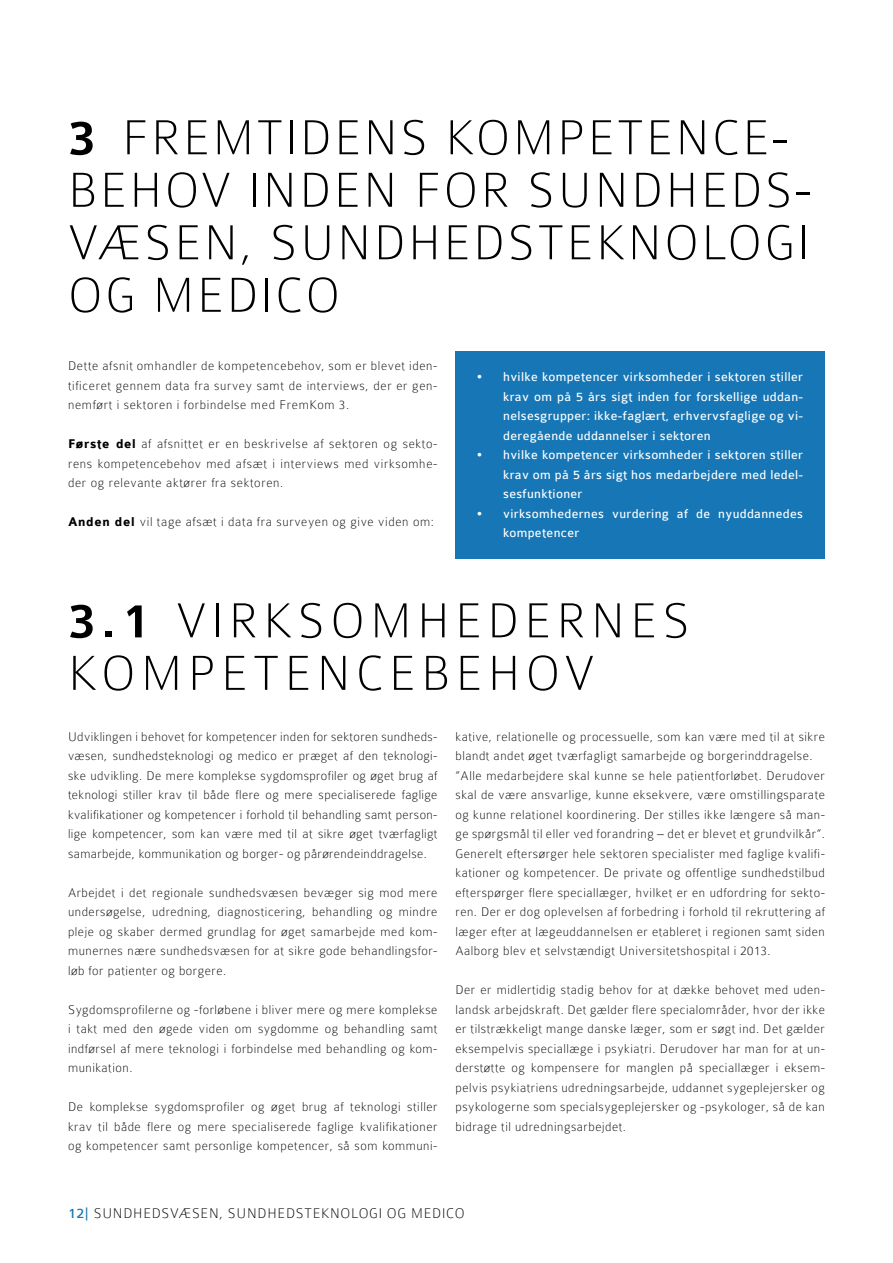
<style>
.page{position:relative;width:893px;height:1263px;background:#fff}
.page>*{position:absolute;margin:0;border:0;box-sizing:border-box;transform-origin:0 0}
.t1{font:100 52.5px/52.5px "Colaborate";letter-spacing:.05em;color:#000}
.t2{font:100 52.5px/52.5px "Colaborate";letter-spacing:.1em;color:#000}
.t3{font:100 15px "Colaborate";letter-spacing:.05em;color:#000}
.t4{font:100 13.5px/19.5px "Colaborate";letter-spacing:.04em;color:#000;text-align:justify}
.t5{font:13.5px/19.5px "Colaborate";letter-spacing:.025em;color:#fff;text-align:justify}
.s1{font-weight:500}
.s2{font-weight:700}
.s3{font-weight:400;color:#1776b5}
</style>
<div class="page">
<div style="left:455px;top:351px;width:369px;height:207px;background:#1776b5"></div>
<h1 class="t1" style="left:68px;top:111px;width:742px"><span class="s1">3</span> FREMTIDENS KOMPETENCE-<br>BEHOV INDEN FOR SUNDHEDS-<br>VÆSEN, SUNDHEDSTEKNOLOGI<br>OG MEDICO</h1>
<p class="t4" style="left:68px;top:356px;width:371px">Dette afsnit omhandler de kompetencebehov, som er blevet iden&shy;tificeret gennem data fra survey samt de interviews, der er gen&shy;nemført i sektoren i forbindelse med FremKom 3.</p>
<p class="t4" style="left:68px;top:434px;width:371px"><span class="s2">Første del</span> af afsnittet er en beskrivelse af sektoren og sekto&shy;rens kompetencebehov med afsæt i interviews med virksomhe&shy;der og relevante aktører fra sektoren.</p>
<p class="t4" style="left:68px;top:512px;width:368px"><span class="s2">Anden del</span> vil tage afsæt i data fra surveyen og give viden om:</p>
<p class="t5" style="left:503px;top:367px;width:301px;text-indent:-27px">• hvilke kompetencer virksomheder i sektoren stiller krav om på 5 års sigt inden for forskellige uddan&shy;nelsesgrupper: ikke-faglært, erhvervsfaglige og vi&shy;deregående uddannelser i sektoren</p>
<p class="t5" style="left:503px;top:445px;width:301px;text-indent:-27px">• hvilke kompetencer virksomheder i sektoren stiller krav om på 5 års sigt hos medarbejdere med ledel&shy;sesfunktioner</p>
<p class="t5" style="left:503px;top:504px;width:301px;text-indent:-27px">• virksomhedernes vurdering af de nyuddannedes kompetencer</p>
<h1 class="t2" style="left:68px;top:594px;width:623px"><span class="s1">3.1</span> VIRKSOMHEDERNES<br>KOMPETENCEBEHOV</h1>
<p class="t4" style="left:68px;top:727px;width:371px">Udviklingen i behovet for kompetencer inden for sektoren sundheds&shy;væsen, sundhedsteknologi og medico er præget af den teknologi&shy;ske udvikling. De mere komplekse sygdomsprofiler og øget brug af teknologi stiller krav til både flere og mere specialiserede faglige kvalifikationer og kompetencer i forhold til behandling samt person&shy;lige kompetencer, som kan være med til at sikre øget tværfagligt samarbejde, kommunikation og borger- og pårørendeinddragelse.</p>
<p class="t4" style="left:68px;top:883px;width:371px">Arbejdet i det regionale sundhedsvæsen bevæger sig mod mere undersøgelse, udredning, diagnosticering, behandling og mindre pleje og skaber dermed grundlag for øget samarbejde med kom&shy;munernes nære sundhedsvæsen for at sikre gode behandlingsfor&shy;løb for patienter og borgere.</p>
<p class="t4" style="left:68px;top:1000px;width:371px">Sygdomsprofilerne og -forløbene i bliver mere og mere komplekse i takt med den øgede viden om sygdomme og behandling samt indførsel af mere teknologi i forbindelse med behandling og kom&shy;munikation.</p>
<p class="t4" style="left:68px;top:1097px;width:371px">De komplekse sygdomsprofiler og øget brug af teknologi stiller krav til både flere og mere specialiserede faglige kvalifikationer og kompetencer samt personlige kompetencer, så som kommuni-</p>
<p class="t4" style="left:455px;top:727px;width:371px;text-align:left">kative, relationelle og processuelle, som kan være med til at sikre blandt andet øget tværfagligt samarbejde og borgerinddragelse. ”Alle medarbejdere skal kunne se hele patientforløbet. Derudover skal de være ansvarlige, kunne eksekvere, være omstillingsparate og kunne relationel koordinering. Der stilles ikke længere så man&shy;ge spørgsmål til eller ved forandring – det er blevet et grundvilkår”.<br>Generelt eftersørger hele sektoren specialister med faglige kvalifi&shy;kationer og kompetencer. De private og offentlige sundhedstilbud efterspørger flere speciallæger, hvilket er en udfordring for sekto&shy;ren. Der er dog oplevelsen af forbedring i forhold til rekruttering af læger efter at lægeuddannelsen er etableret i regionen samt siden Aalborg blev et selvstændigt Universitetshospital i 2013.</p>
<p class="t4" style="left:455px;top:980px;width:371px">Der er midlertidig stadig behov for at dække behovet med uden&shy;landsk arbejdskraft. Det gælder flere specialområder, hvor der ikke er tilstrækkeligt mange danske læger, som er søgt ind. Det gælder eksempelvis speciallæge i psykiatri. Derudover har man for at un&shy;derstøtte og kompensere for manglen på speciallæger i eksem&shy;pelvis psykiatriens udredningsarbejde, uddannet sygeplejersker og psykologerne som specialsygeplejersker og -psykologer, så de kan bidrage til udredningsarbejdet.</p>
<p class="t3" style="left:68px;top:1205px;width:398px"><span class="s3">12|</span> SUNDHEDSVÆSEN, SUNDHEDSTEKNOLOGI OG MEDICO</p>
</div>
